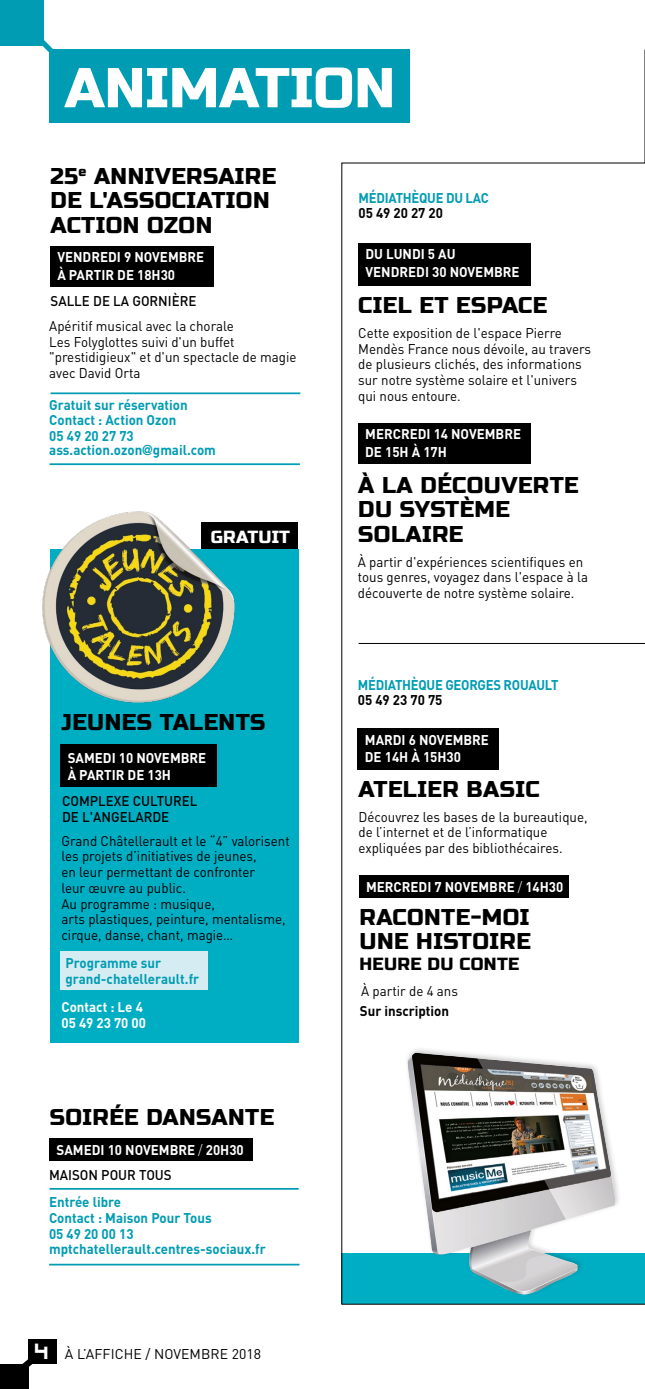
<style>
.page{position:relative;width:645px;height:1389px;background:#fff}
.page>*{position:absolute;margin:0;border:0;box-sizing:border-box;transform-origin:0 0}
.t1{font:56px "Russo One";color:#fff}
.t2{font:22.75px/24.5px "Russo One";letter-spacing:.02em;color:#000}
.t3{font:17.5px "Russo One";letter-spacing:.02em;color:#000}
.t4{font:17.5px "Russo One";letter-spacing:.01em;color:#fff}
.t5{font:14px/15.8px "DIN";color:#000;scale:.95 1}
.t6{font:700 14px/17.5px "DIN";color:#fff;scale:.95 1}
.t7{font:700 14px/15.8px "DIN";color:#009cb4;scale:.95 1}
.t8{font:500 14px/15.8px "DIN";color:#000;scale:.95 1}
.t9{font:700 14px "DIN";letter-spacing:-.02em;color:#009cb4;scale:.93 1}
.t10{font:700 14px "DIN";color:#000;scale:.95 1}
.t11{font:14px "DIN";color:#000}
.s1{font-family:"Helvetica Neue"}
.s2{font-weight:300}
.s3{font-family:"Symtext";font-size:21px;color:#fff}
</style>
<div class="page">
<svg style="left:341px;top:49px;width:304px;height:1256px"></svg>
<div style="left:28px;top:1339px;width:28px;height:25px;background:#000"></div>
<div style="left:0;top:1364px;width:28px;height:25px;background:#000"></div>
<svg style="left:22px;top:1359px;width:11px;height:20px"></svg>
<div style="left:358px;top:728px;width:141px;height:41px;background:#000"></div>
<div style="left:358px;top:243px;width:173px;height:43px;background:#000"></div>
<div style="left:358px;top:423px;width:173px;height:40px;background:#000"></div>
<div style="left:359px;top:875px;width:210px;height:22px;background:#000"></div>
<div style="left:0;top:0;width:44px;height:45px;background:#009cb4"></div>
<div style="left:50px;top:50px;width:360px;height:73px;background:#009cb4"></div>
<svg style="left:30px;top:40px;width:31px;height:21px"></svg>
<div style="left:50px;top:246px;width:164px;height:41px;background:#000"></div>
<div style="left:50px;top:1138px;width:203px;height:22px;background:#000"></div>
<hr style="left:50px;top:463px;width:250px;height:2px;background:#009cb4">
<hr style="left:49px;top:1264px;width:250px;height:1px;background:#009cb4">
<hr style="left:51px;top:392px;width:249px;height:2px;background:#009cb4">
<hr style="left:50px;top:1188px;width:249px;height:2px;background:#009cb4">
<hr style="left:359px;top:643px;width:286px;height:1px;background:#000">
<div style="left:50px;top:549px;width:248px;height:494px;background:#00aec4"></div>
<div style="left:61px;top:744px;width:156px;height:43px;background:#000"></div>
<div style="left:201px;top:523px;width:97px;height:26px;background:#000"></div>
<div style="left:404px;top:1046px;width:218px;height:252px;background:#000;opacity:.2"></div>
<img style="left:406px;top:1053px;width:211px;height:243px">
<div style="left:61px;top:951px;width:147px;height:39px;background:#d5ecf2"></div>
<img style="left:42px;top:511px;width:202px;height:192px">
<h1 class="t1" style="left:65px;top:55px;width:332px">ANIMATION</h1>
<h2 class="t2" style="left:51px;top:164px;width:227px">25<sup>e</sup> ANNIVERSAIRE<br>DE L'ASSOCIATION<br>ACTION OZON</h2>
<p class="t6" style="left:57px;top:248px;width:156px">VENDREDI 9 NOVEMBRE<br>À PARTIR DE 18H30</p>
<p class="t8" style="left:51px;top:293px;width:155px">SALLE DE LA GORNIÈRE</p>
<p class="t5" style="left:49px;top:318px;width:262px">Apéritif musical avec la chorale<br>Les Folyglottes suivi d'un buffet "prestidigieux" et d'un spectacle de magie avec David Orta</p>
<p class="t7" style="left:49px;top:396px;width:147px">Gratuit sur réservation<br>Contact : Action Ozon<br>05 49 20 27 73</p>
<p class="t7" style="left:49px;top:442px;width:177px">ass.action.ozon<span class="s1">@</span>gmail.com</p>
<p class="t4" style="left:211px;top:527px;width:81px">GRATUIT</p>
<h2 class="t2" style="left:61px;top:711px;width:206px">JEUNES TALENTS</h2>
<p class="t6" style="left:68px;top:748px;width:147px">SAMEDI 10 NOVEMBRE<br>À PARTIR DE 13H</p>
<p class="t8" style="left:62px;top:792px;width:144px">COMPLEXE CULTUREL<br>DE L'ANGELARDE</p>
<p class="t5" style="left:61px;top:832px;width:242px">Grand Châtellerault et le “4” valorisent les projets d’initiatives de jeunes,<br>en leur permettant de confronter<br>leur œuvre au public.<br>Au programme : musique,<br>arts plastiques, peinture, mentalisme, cirque, danse, chant, magie…</p>
<p class="t7" style="left:65px;top:955px;width:142px">Programme sur grand-chatellerault.fr</p>
<p class="t6" style="left:61px;top:998px;width:91px;line-height:15.8px">Contact : Le 4<br>05 49 23 70 00</p>
<h2 class="t2" style="left:50px;top:1105px;width:226px">SOIRÉE DANSANTE</h2>
<p class="t6" style="left:57px;top:1140px;width:199px">SAMEDI 10 NOVEMBRE <span class="s2">/</span> 20H30</p>
<p class="t8" style="left:49px;top:1166px;width:131px">MAISON POUR TOUS</p>
<p class="t7" style="left:49px;top:1193px;width:230px">Entrée libre<br>Contact : Maison Pour Tous<br>05 49 20 00 13 mptchatellerault.centres-sociaux.fr</p>
<p class="t11" style="left:35px;top:1345px;width:227px"><span class="s3">4</span> À L’AFFICHE / NOVEMBRE 2018</p>
<p class="t9" style="left:358px;top:189px;width:142px">MÉDIATHÈQUE DU LAC</p>
<p class="t10" style="left:358px;top:204px;width:91px">05 49 20 27 20</p>
<p class="t6" style="left:365px;top:245px;width:164px">DU LUNDI 5 AU<br>VENDREDI 30 NOVEMBRE</p>
<h2 class="t2" style="left:358px;top:294px;width:190px">CIEL ET ESPACE</h2>
<p class="t5" style="left:358px;top:325px;width:247px">Cette exposition de l'espace Pierre Mendès France nous dévoile, au travers de plusieurs clichés, des informations sur notre système solaire et l'univers qui nous entoure.</p>
<p class="t6" style="left:365px;top:425px;width:166px">MERCREDI 14 NOVEMBRE<br>DE 15H À 17H</p>
<h2 class="t2" style="left:358px;top:473px;width:222px">À LA DÉCOUVERTE<br>DU SYSTÈME<br>SOLAIRE</h2>
<p class="t5" style="left:358px;top:553px;width:244px">À partir d'expériences scientifiques en tous genres, voyagez dans l'espace à la découverte de notre système solaire.</p>
<p class="t9" style="left:358px;top:675px;width:217px">MÉDIATHÈQUE GEORGES ROUAULT</p>
<p class="t10" style="left:358px;top:691px;width:91px">05 49 23 70 75</p>
<p class="t6" style="left:365px;top:731px;width:132px">MARDI 6 NOVEMBRE<br>DE 14H À 15H30</p>
<h2 class="t2" style="left:358px;top:777px;width:182px">ATELIER BASIC</h2>
<p class="t5" style="left:358px;top:808px;width:243px">Découvrez les bases de la bureautique, de l’internet et de l’informatique expliquées par des bibliothécaires.</p>
<p class="t6" style="left:366px;top:877px;width:209px">MERCREDI 7 NOVEMBRE <span class="s2">/</span> 14H30</p>
<h2 class="t2" style="left:359px;top:905px;width:173px">RACONTE-MOI<br>UNE HISTOIRE</h2>
<p class="t3" style="left:359px;top:954px;width:161px">HEURE DU CONTE</p>
<p class="t5" style="left:361px;top:983px;width:104px">À partir de 4 ans</p>
<p class="t10" style="left:360px;top:1002px;width:95px">Sur inscription</p>
</div>
